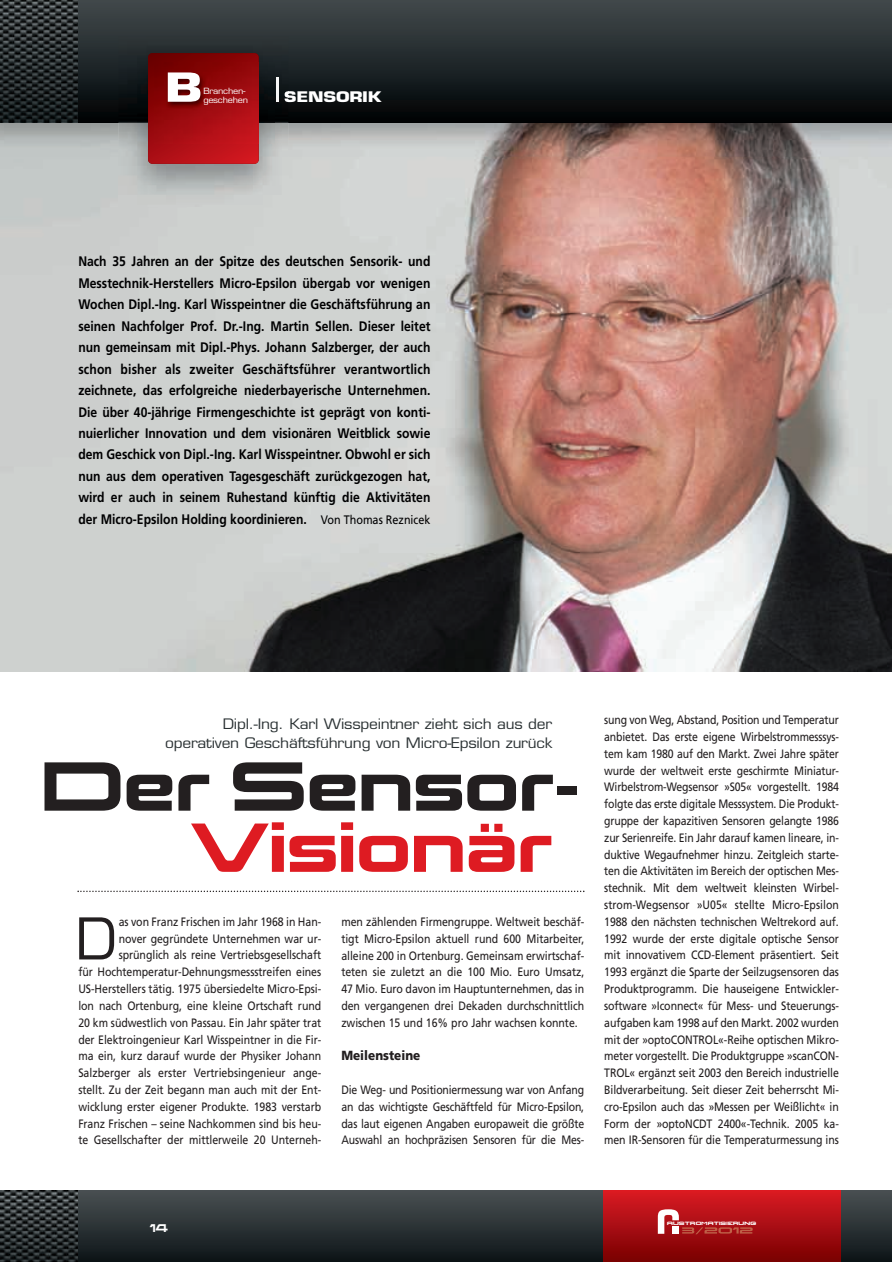
<style>
.page{position:relative;width:892px;height:1262px;background:#fff}
.page>*{position:absolute;margin:0;border:0;box-sizing:border-box;transform-origin:0 0}
.t1{font:60.3px "Korataki";color:#231f20}
.t2{font:60.3px "Korataki";color:#de1b22}
.t3{font:56.1px "Eurostile";color:#231f20}
.t4{font:700 39px "Eurostile";color:#fff;scale:1.3 1}
.t5{font:700 14.25px "Eurostile";letter-spacing:-.015em;color:#fff;scale:1.25 1}
.t6{font:14.1px/18.8px "Eurostile";letter-spacing:-.015em;color:#2b3234;text-align:right;scale:1.1 1}
.t7{font:700 13.8px/21.5px "Frutiger";color:#000001;text-align:justify;scale:.88 1}
.t8{font:900 13.2px "Frutiger";color:#231f20;scale:.89 1}
.t9{font:12.15px/16.8px "Frutiger";letter-spacing:-.005em;color:#231f20;text-align:justify;scale:.87 1}
.t10{font:9.75px "Korataki";color:#fff;scale:1.05 1}
.t11{font:8.25px/9px "Eurostile";letter-spacing:-.03em;color:#fff;scale:1.1 1}
.t12{font:4.05px "BOL Dfinger";letter-spacing:.05em;color:#fff;scale:1.26 1}
.s1{font-weight:400;font-size:12.3px}
</style>
<div class="page">
<div style="left:0;top:1190px;width:891px;height:71px;background:linear-gradient(to bottom,#4b5053,#0e1518)"></div>
<img style="left:0;top:156px;width:891px;height:515px">
<img style="left:0;top:122px;width:891px;height:34px">
<div style="left:0;top:0;width:891px;height:122px;background:linear-gradient(to bottom,#424a4d,#000406)"></div>
<img style="left:0;top:0;width:78px;height:122px">
<img style="left:0;top:1190px;width:78px;height:71px">
<div style="left:603px;top:1190px;width:237px;height:71px;background:linear-gradient(to bottom,#db1b24,#790001)"></div>
<svg style="left:657px;top:1208px;width:21px;height:25px"></svg>
<div style="left:672px;top:1225px;width:6px;height:8px;background:#fff"></div>
<img style="left:682px;top:1227px;width:70px;height:6px">
<img style="left:118px;top:36px;width:170px;height:170px">
<svg style="left:277px;top:77px;width:1px;height:25px"></svg>
<svg style="left:284px;top:91px;width:4px;height:11px"></svg>
<svg style="left:148px;top:53px;width:110px;height:111px;background:#a30c10"></svg>
<img style="left:154px;top:62px;width:120px;height:81px">
<svg style="left:77px;top:890px;width:507px;height:1px"></svg>
<h3 class="t4" style="left:165px;top:72px;width:30px">B</h3>
<p class="t11" style="left:203px;top:87px;width:42px">Branchen&shy;geschehen</p>
<p class="t5" style="left:284px;top:91px;width:79px">SENSORIK</p>
<p class="t7" style="left:78px;top:252px;width:401px">Nach 35 Jahren an der Spitze des deutschen Sensorik- und Messtechnik-Herstellers Micro-Epsilon übergab vor wenigen Wochen Dipl.-Ing. Karl Wisspeintner die Geschäftsführung an seinen Nachfolger Prof. Dr.-Ing. Martin Sellen. Dieser leitet nun gemeinsam mit Dipl.-Phys. Johann Salzberger, der auch schon bisher als zweiter Geschäftsführer verantwortlich zeichnete, das erfolgreiche niederbayerische Unternehmen.<br>Die über 40-jährige Firmengeschichte ist geprägt von konti&shy;nuierlicher Innovation und dem visionären Weitblick sowie dem Geschick von Dipl.-Ing. Karl Wisspeintner. Obwohl er sich nun aus dem operativen Tagesgeschäft zurückgezogen hat, wird er auch in seinem Ruhestand künftig die Aktivitäten der Micro-Epsilon Holding koordinieren. <span class="s1">Von Thomas Reznicek</span></p>
<p class="t6" style="left:165px;top:715px;width:353px">Dipl.-Ing. Karl Wisspeintner zieht sich aus der operativen Geschäftsführung von Micro-Epsilon zurück</p>
<h1 class="t1" style="left:41px;top:761px;width:540px">Der Sensor-</h1>
<h1 class="t2" style="left:191px;top:822px;width:363px">Visionär</h1>
<p class="t9" style="left:78px;top:913px;width:280px;text-align:right">as von Franz Frischen im Jahr 1968 in Han-<br>nover gegründete Unternehmen war ur&shy;sprünglich als reine Vertriebsgesellschaft<br>für Hochtemperatur-Dehnungsmessstreifen eines US-Herstellers tätig. 1975 übersiedelte Micro-Epsi&shy;lon nach Ortenburg, eine kleine Ortschaft rund 20 km südwestlich von Passau. Ein Jahr später trat der Elektroingenieur Karl Wisspeintner in die Fir&shy;ma ein, kurz darauf wurde der Physiker Johann Salzberger als erster Vertriebsingenieur ange&shy;stellt. Zu der Zeit begann man auch mit der Ent&shy;wicklung erster eigener Produkte. 1983 verstarb Franz Frischen – seine Nachkommen sind bis heu&shy;te Gesellschafter der mittlerweile 20 Unterneh-</p>
<p class="t9" style="left:341px;top:914px;width:280px">men zählenden Firmengruppe. Weltweit beschäf&shy;tigt Micro-Epsilon aktuell rund 600 Mitarbeiter, alleine 200 in Ortenburg. Gemeinsam erwirtschaf&shy;teten sie zuletzt an die 100 Mio. Euro Umsatz, 47 Mio. Euro davon im Hauptunternehmen, das in den vergangenen drei Dekaden durchschnittlich zwischen 15 und 16% pro Jahr wachsen konnte.</p>
<h2 class="t3" style="left:76px;top:917px;width:43px">D</h2>
<p class="t8" style="left:341px;top:1050px;width:90px">Meilensteine</p>
<p class="t9" style="left:341px;top:1081px;width:280px">Die Weg- und Positioniermessung war von Anfang an das wichtigste Geschäftfeld für Micro-Epsilon, das laut eigenen Angaben europaweit die größte Auswahl an hochpräzisen Sensoren für die Mes-</p>
<p class="t9" style="left:604px;top:712px;width:271px">sung von Weg, Abstand, Position und Temperatur anbietet. Das erste eigene Wirbelstrommesssys - tem kam 1980 auf den Markt. Zwei Jahre später wurde der weltweit erste geschirmte Miniatur-Wirbelstrom-Wegsensor »S05« vorgestellt. 1984 folgte das erste digitale Messsystem. Die Produkt&shy;gruppe der kapazitiven Sensoren gelangte 1986 zur Serienreife. Ein Jahr darauf kamen lineare, in&shy;duktive Wegaufnehmer hinzu. Zeitgleich starte&shy;ten die Aktivitäten im Bereich der optischen Mes&shy;stechnik. Mit dem weltweit kleinsten Wirbel&shy;strom-Wegsensor »U05« stellte Micro-Epsilon 1988 den nächsten technischen Weltrekord auf.<br>1992 wurde der erste digitale optische Sensor mit innovativem CCD-Element präsentiert. Seit 1993 ergänzt die Sparte der Seilzugsensoren das Produktprogramm. Die hauseigene Entwickler&shy;software »Iconnect« für Mess- und Steuerungs&shy;aufgaben kam 1998 auf den Markt. 2002 wurden mit der »optoCONTROL«-Reihe optischen Mikro&shy;meter vorgestellt. Die Produktgruppe »scanCON-TROL« ergänzt seit 2003 den Bereich industrielle Bildverarbeitung. Seit dieser Zeit beherrscht Mi&shy;cro-Epsilon auch das »Messen per Weißlicht« in Form der »optoNCDT 2400«-Technik. 2005 ka&shy;men IR-Sensoren für die Temperaturmessung ins</p>
<p class="t10" style="left:150px;top:1223px;width:19px">14</p>
<p class="t12" style="left:666px;top:1220px;width:72px">AUSTROMATISIERUNG</p>
</div>
